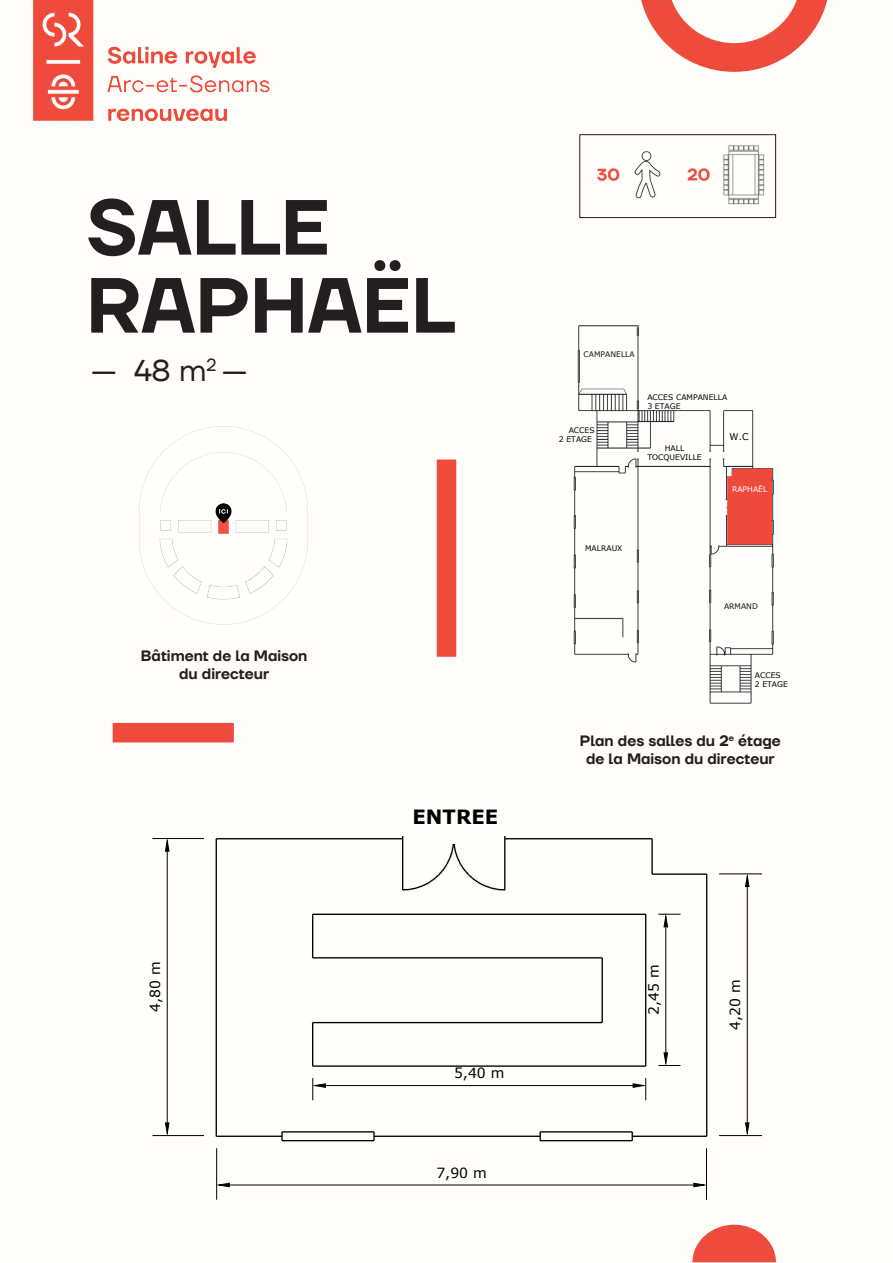
<style>
.page{position:relative;width:893px;height:1263px;background:#fffefa}
.page>*{position:absolute;margin:0;border:0;box-sizing:border-box;transform-origin:0 0}
.t1{font:600 78px/78px "TT Firs Neue";color:#231f20}
.t2{font:30px "TT Firs Neue";color:#231f20}
.t3{font:700 19.65px "Verdana";color:#000001}
.t4{font:600 15px/18px "TT Firs Neue";color:#231f20;text-align:center}
.t5{font:14.1px "Verdana";color:#000001}
.t6{font:9.15px "Verdana";color:#000001}
.t7{font:7.65px/9.1px "Verdana";color:#000001}
.t8{font:7.65px "Verdana";color:#111314}
.t9{font:7.65px "Verdana";color:#fff}
</style>
<div class="page">
<img style="left:139px;top:427px;width:169px;height:197px">
<img style="left:33px;top:0;width:237px;height:121px">
<svg style="left:641px;top:0;width:187px;height:72px"></svg>
<div style="left:437px;top:459px;width:19px;height:198px;background:#ef4b3d"></div>
<div style="left:113px;top:723px;width:121px;height:19px;background:#ef4b3d"></div>
<img style="left:153px;top:836px;width:623px;height:427px">
<hr style="left:216px;top:1148px;width:1px;height:37px;background:#000001">
<hr style="left:706px;top:1148px;width:1px;height:37px;background:#000001">
<hr style="left:229px;top:1185px;width:465px;height:1px;background:#000001">
<svg style="left:216px;top:1182px;width:14px;height:18px"></svg>
<svg style="left:693px;top:1182px;width:14px;height:18px"></svg>
<hr style="left:167px;top:838px;width:37px;height:1px;background:#000001">
<hr style="left:167px;top:1135px;width:37px;height:1px;background:#000001">
<hr style="left:167px;top:851px;width:1px;height:272px;background:#000001">
<svg style="left:152px;top:838px;width:18px;height:14px"></svg>
<svg style="left:152px;top:1122px;width:18px;height:14px"></svg>
<hr style="left:747px;top:886px;width:1px;height:237px;background:#000001">
<svg style="left:719px;top:873px;width:43px;height:14px"></svg>
<svg style="left:719px;top:1122px;width:43px;height:14px"></svg>
<hr style="left:325px;top:1085px;width:308px;height:1px;background:#000001">
<svg style="left:632px;top:1078px;width:14px;height:22px"></svg>
<svg style="left:312px;top:1078px;width:14px;height:22px"></svg>
<hr style="left:665px;top:927px;width:1px;height:126px;background:#000001">
<svg style="left:658px;top:914px;width:22px;height:13px"></svg>
<svg style="left:658px;top:1052px;width:22px;height:14px"></svg>
<svg style="left:692px;top:1225px;width:84px;height:37px"></svg>
<img style="left:573px;top:325px;width:201px;height:379px">
<div style="left:581px;top:477px;width:22px;height:22px;border:1px solid #ee383f;border-radius:50%"></div>
<div style="left:685px;top:415px;width:22px;height:22px;border:1px solid #ee383f;border-radius:50%"></div>
<div style="left:583px;top:330px;width:22px;height:22px;border:1px solid #ee383f;border-radius:50%"></div>
<div style="left:747px;top:550px;width:22px;height:22px;border:1px solid #ee383f;border-radius:50%"></div>
<div style="left:727px;top:468px;width:45px;height:76px;background:#ef493d"></div>
<div style="left:408px;top:826px;width:93px;height:18px;background:#fffefa"></div>
<img style="left:579px;top:134px;width:198px;height:85px">
<div style="left:579px;top:134px;width:197px;height:84px;border:1px solid #231f20"></div>
<h1 class="t1" style="left:86px;top:188px;width:371px">SALLE<br>RAPHAËL</h1>
<h2 class="t2" style="left:91px;top:350px;width:158px">--- 48 m<sup>2</sup> ---</h2>
<p class="t4" style="left:141px;top:646px;width:168px">Bâtiment de la Maison du directeur</p>
<p class="t5" style="left:145px;top:1012px;width:52px;rotate:-90deg">4,80 m</p>
<h3 class="t3" style="left:413px;top:803px;width:87px">ENTREE</h3>
<p class="t5" style="left:454px;top:1064px;width:52px">5,40 m</p>
<p class="t5" style="left:436px;top:1163px;width:52px">7,90 m</p>
<p class="t8" style="left:584px;top:349px;width:53px">CAMPANELLA</p>
<p class="t7" style="left:647px;top:393px;width:81px">ACCES CAMPANELLA<br>3 ETAGE</p>
<p class="t7" style="left:559px;top:426px;width:37px;text-indent:10px">ACCES<br>2 ETAGE</p>
<p class="t6" style="left:730px;top:431px;width:20px">W.C</p>
<p class="t7" style="left:585px;top:544px;width:39px">MALRAUX</p>
<p class="t7" style="left:647px;top:444px;width:56px;text-align:center">HALL<br>TOCQUEVILLE</p>
<p class="t9" style="left:732px;top:484px;width:37px">RAPHAËL</p>
<p class="t8" style="left:724px;top:601px;width:35px">ARMAND</p>
<p class="t7" style="left:755px;top:671px;width:35px">ACCES<br>2 ETAGE</p>
<p class="t4" style="left:580px;top:731px;width:202px">Plan des salles du 2<sup>e</sup> étage de la Maison du directeur</p>
<p class="t5" style="left:644px;top:1015px;width:52px;rotate:-90deg">2,45 m</p>
<p class="t5" style="left:725px;top:1030px;width:52px;rotate:-90deg">4,20 m</p>
</div>
